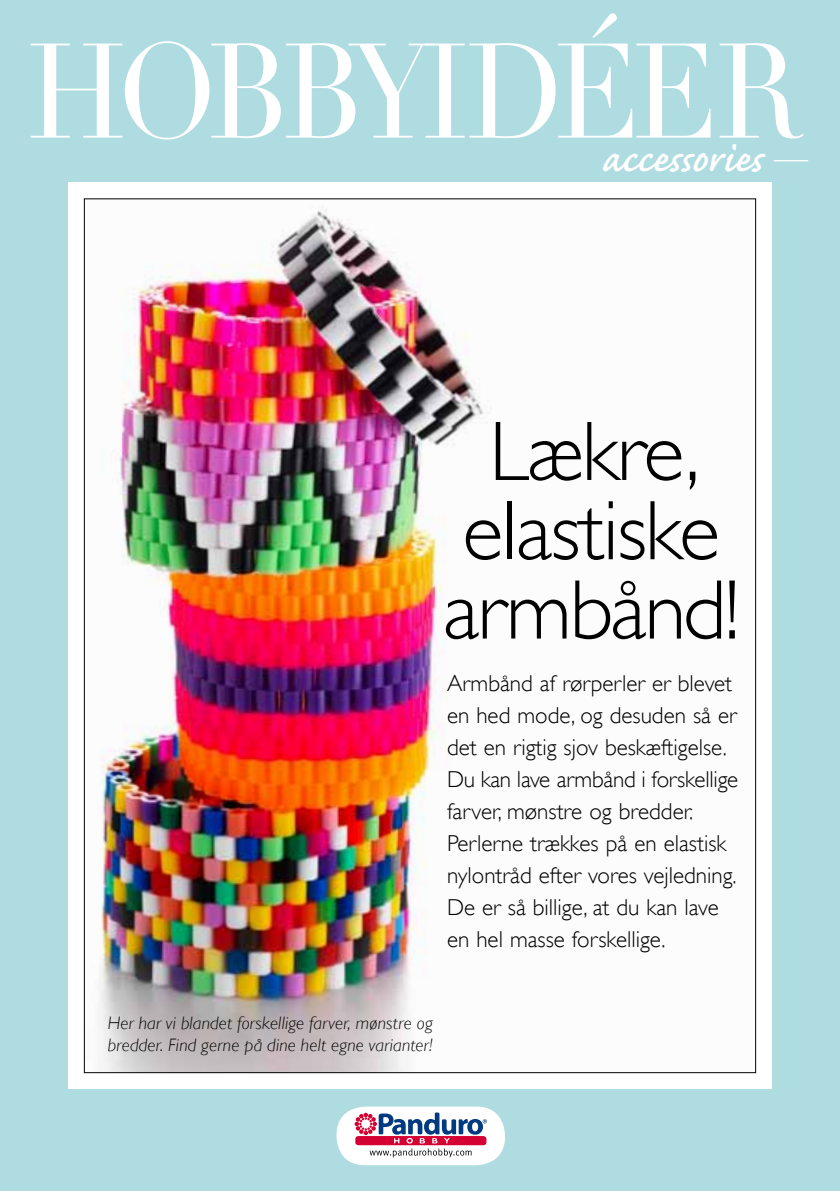
<style>
.page{position:relative;width:840px;height:1191px;background:#fff}
.page>*{position:absolute;margin:0;border:0;box-sizing:border-box;transform-origin:0 0}
.t1{font:132px "Didot";letter-spacing:-.08em;color:#fff;scale:.92 1}
.t2{font:300 85px/79.2px "Gill Sans";letter-spacing:-.02em;color:#000;text-align:center}
.t3{font:49px "Caflisch Script MM 556";letter-spacing:-.005em;color:#fff}
.t4{font:300 23px/32px "Gill Sans";color:#000}
.t5{font:italic 300 18px/21.6px "Gill Sans";letter-spacing:.01em;color:#000}
</style>
<div class="page">
<div style="left:0;top:0;width:839px;height:1191px;background:#afdce1"></div>
<div style="left:68px;top:183px;width:703px;height:906px;background:#fff"></div>
<hr style="left:773px;top:160px;width:34px;height:1px;background:#fff">
<div style="left:336px;top:1106px;width:168px;height:59px;background:#fff;border-radius:28px"></div>
<svg style="left:354px;top:1112px;width:132px;height:45px"></svg>
<img style="left:99px;top:208px;width:392px;height:863px">
<h1 class="t1" style="left:27px;top:13px;width:845px">HOBBYIDÉER</h1>
<h3 class="t3" style="left:601px;top:135px;width:162px">accessories</h3>
<h2 class="t2" style="left:442px;top:412px;width:298px">Lækre, elastiske armbånd!</h2>
<p class="t4" style="left:447px;top:667px;width:292px">Armbånd af rørperler er blevet en hed mode, og desuden så er det en rigtig sjov beskæftigelse.<br>Du kan lave armbånd i forskellige farver, mønstre og bredder.<br>Perlerne trækkes på en elastisk nylontråd efter vores vejledning.<br>De er så billige, at du kan lave en hel masse forskellige.</p>
<p class="t5" style="left:108px;top:1012px;width:326px">Her har vi blandet forskellige farver, mønstre og bredder. Find gerne på dine helt egne varianter!</p>
</div>
